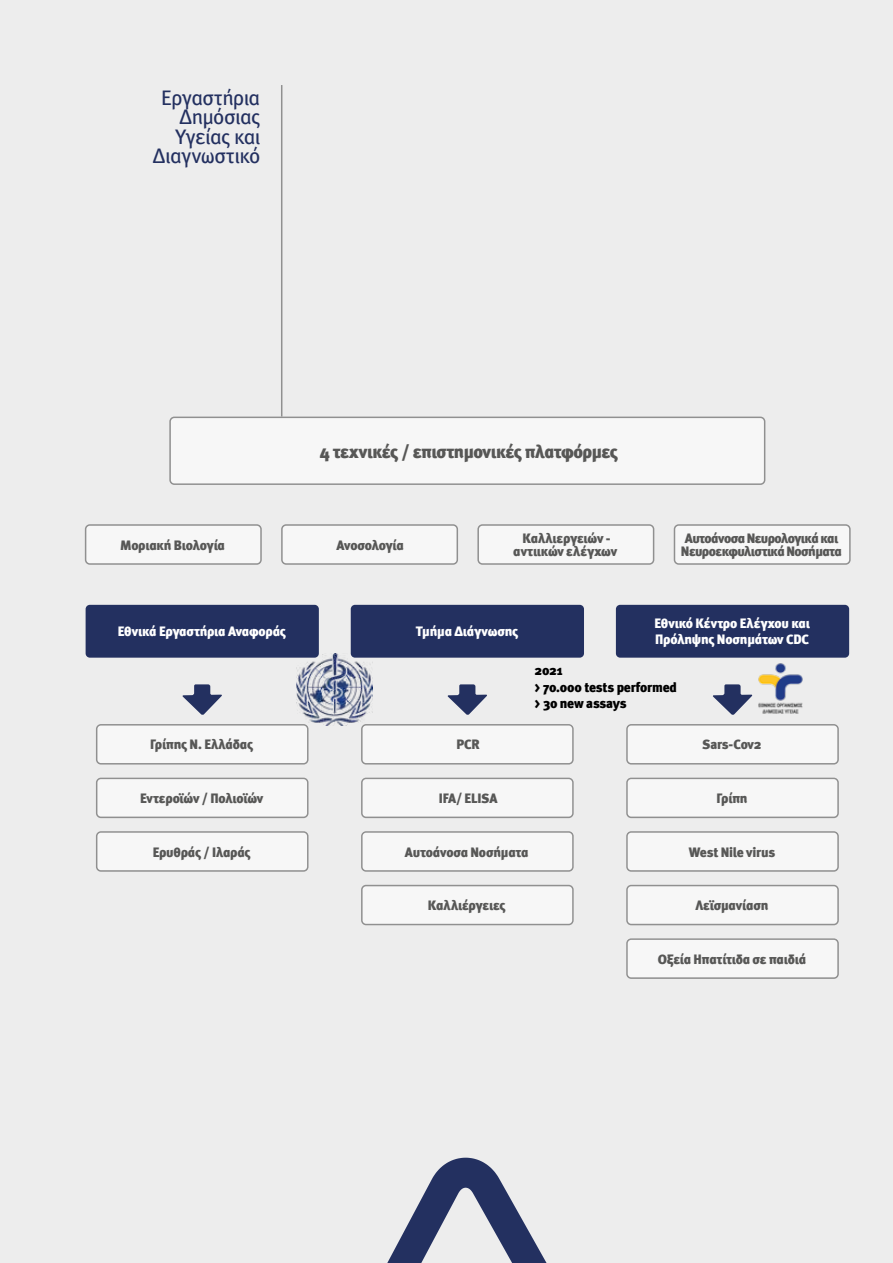
<style>
.page{position:relative;width:893px;height:1263px;background:#ededed}
.page>*{position:absolute;margin:0;border:0;box-sizing:border-box;transform-origin:0 0}
.t1{font:21px/19.5px "Meta Book Greek";letter-spacing:-.03em;color:#233060;text-align:right}
.t2{font:18px "Meta Black Greek";letter-spacing:-.025em;color:#575756}
.t3{font:13.5px/13.2px "Meta Black Greek";letter-spacing:-.015em;color:#575756;text-align:center}
.t4{font:13.5px/16.2px "Meta Black Greek";letter-spacing:-.01em;color:#fff}
.t5{font:13.5px/13.2px "Meta Black Greek";letter-spacing:-.04em;color:#575756}
.t6{font:13.5px/16.2px "Meta Black Greek";letter-spacing:-.015em;color:#000}
</style>
<div class="page">
<svg style="left:387px;top:1157px;width:160px;height:106px"></svg>
<div style="left:86px;top:605px;width:233px;height:53px;background:#233060;border-radius:4px"></div>
<div style="left:351px;top:605px;width:233px;height:53px;background:#233060;border-radius:4px"></div>
<div style="left:616px;top:605px;width:233px;height:53px;background:#233060;border-radius:4px"></div>
<div style="left:96px;top:724px;width:213px;height:39px;background:#f7f7f7;border-radius:4px"></div>
<div style="left:361px;top:724px;width:213px;height:39px;background:#f7f7f7;border-radius:4px"></div>
<div style="left:626px;top:724px;width:213px;height:39px;background:#f7f7f7;border-radius:4px"></div>
<div style="left:626px;top:778px;width:213px;height:39px;background:#f7f7f7;border-radius:4px"></div>
<div style="left:626px;top:831px;width:213px;height:39px;background:#f7f7f7;border-radius:4px"></div>
<div style="left:626px;top:885px;width:213px;height:39px;background:#f7f7f7;border-radius:4px"></div>
<div style="left:626px;top:938px;width:213px;height:39px;background:#f7f7f7;border-radius:4px"></div>
<div style="left:361px;top:886px;width:213px;height:39px;background:#f7f7f7;border-radius:4px"></div>
<div style="left:96px;top:778px;width:213px;height:39px;background:#f7f7f7;border-radius:4px"></div>
<div style="left:361px;top:778px;width:213px;height:39px;background:#f7f7f7;border-radius:4px"></div>
<div style="left:96px;top:831px;width:213px;height:39px;background:#f7f7f7;border-radius:4px"></div>
<div style="left:361px;top:831px;width:213px;height:39px;background:#f7f7f7;border-radius:4px"></div>
<svg style="left:182px;top:684px;width:40px;height:31px"></svg>
<svg style="left:447px;top:684px;width:40px;height:31px"></svg>
<svg style="left:712px;top:684px;width:41px;height:31px"></svg>
<img style="left:297px;top:653px;width:76px;height:72px">
<img style="left:758px;top:663px;width:45px;height:51px">
<div style="left:86px;top:525px;width:175px;height:39px;background:#f7f7f7;border-radius:4px"></div>
<div style="left:282px;top:525px;width:175px;height:39px;background:#f7f7f7;border-radius:4px"></div>
<div style="left:478px;top:525px;width:176px;height:39px;background:#f7f7f7;border-radius:4px"></div>
<div style="left:674px;top:525px;width:176px;height:39px;background:#f7f7f7;border-radius:4px"></div>
<div style="left:171px;top:417px;width:594px;height:67px;background:#f7f7f7;border-radius:4px"></div>
<div style="left:361px;top:778px;width:213px;height:40px;border:2px solid #909090;border-radius:4px"></div>
<div style="left:626px;top:778px;width:213px;height:40px;border:2px solid #909090;border-radius:4px"></div>
<div style="left:96px;top:778px;width:213px;height:40px;border:2px solid #909090;border-radius:4px"></div>
<div style="left:361px;top:831px;width:213px;height:41px;border:2px solid #909090;border-radius:4px"></div>
<div style="left:626px;top:831px;width:213px;height:41px;border:2px solid #909090;border-radius:4px"></div>
<div style="left:96px;top:831px;width:213px;height:41px;border:2px solid #909090;border-radius:4px"></div>
<div style="left:361px;top:885px;width:213px;height:40px;border:2px solid #909090;border-radius:4px"></div>
<div style="left:626px;top:885px;width:213px;height:40px;border:2px solid #909090;border-radius:4px"></div>
<div style="left:626px;top:938px;width:213px;height:41px;border:2px solid #909090;border-radius:4px"></div>
<div style="left:96px;top:724px;width:213px;height:40px;border:2px solid #909090;border-radius:4px"></div>
<div style="left:361px;top:724px;width:213px;height:40px;border:2px solid #909090;border-radius:4px"></div>
<div style="left:626px;top:724px;width:213px;height:40px;border:2px solid #909090;border-radius:4px"></div>
<div style="left:85px;top:524px;width:177px;height:41px;border:2px solid #909090;border-radius:4px"></div>
<div style="left:281px;top:524px;width:177px;height:41px;border:2px solid #909090;border-radius:4px"></div>
<div style="left:477px;top:524px;width:177px;height:41px;border:2px solid #909090;border-radius:4px"></div>
<div style="left:674px;top:524px;width:177px;height:41px;border:2px solid #909090;border-radius:4px"></div>
<div style="left:169px;top:417px;width:596px;height:68px;border:2px solid #909090;border-radius:4px"></div>
<hr style="left:281px;top:85px;width:1px;height:332px;background:#909090">
<h1 class="t1" style="left:153px;top:87px;width:109px">Εργαστήρια<br>Δημόσιας<br>Υγείας και<br>Διαγνωστικό</h1>
<h2 class="t2" style="left:320px;top:441px;width:300px">4 τεχνικές / επιστημονικές πλατφόρμες</h2>
<p class="t3" style="left:120px;top:538px;width:106px">Μοριακή Βιολογία</p>
<p class="t3" style="left:336px;top:538px;width:69px">Ανοσολογία</p>
<p class="t3" style="left:513px;top:532px;width:105px">Καλλιεργειών - αντιικών ελέγχων</p>
<p class="t5" style="left:681px;top:532px;width:163px">Αυτοάνοσα Νευρολογικά και<br>Νευροεκφυλιστικά Νοσήματα</p>
<p class="t4" style="left:118px;top:624px;width:170px">Εθνικά Εργαστήρια Αναφοράς</p>
<p class="t4" style="left:416px;top:624px;width:104px">Τμήμα Διάγνωσης</p>
<p class="t4" style="left:654px;top:615px;width:157px">Εθνικό Κέντρο Ελέγχου και<br>Πρόληψης Νοσημάτων CDC</p>
<p class="t6" style="left:535px;top:663px;width:144px">2021<br>&gt; 70.000 tests performed &gt; 30 new assays</p>
<p class="t3" style="left:150px;top:738px;width:104px">Γρίπης Ν. Ελλάδας</p>
<p class="t3" style="left:457px;top:738px;width:25px">PCR</p>
<p class="t3" style="left:702px;top:738px;width:61px">Sars-Cov2</p>
<p class="t3" style="left:140px;top:792px;width:125px">Εντεροϊών / Πολιοϊών</p>
<p class="t3" style="left:439px;top:792px;width:60px">IFA/ ELISA</p>
<p class="t3" style="left:716px;top:792px;width:33px">Γρίπη</p>
<p class="t3" style="left:153px;top:845px;width:100px">Ερυθράς / Ιλαράς</p>
<p class="t3" style="left:405px;top:845px;width:125px">Αυτοάνοσα Νοσήματα</p>
<p class="t3" style="left:689px;top:845px;width:88px">West Nile virus</p>
<p class="t3" style="left:428px;top:899px;width:79px">Καλλιέργειες</p>
<p class="t3" style="left:695px;top:899px;width:75px">Λεϊσμανίαση</p>
<p class="t3" style="left:658px;top:952px;width:150px">Οξεία Ηπατίτιδα σε παιδιά</p>
</div>
